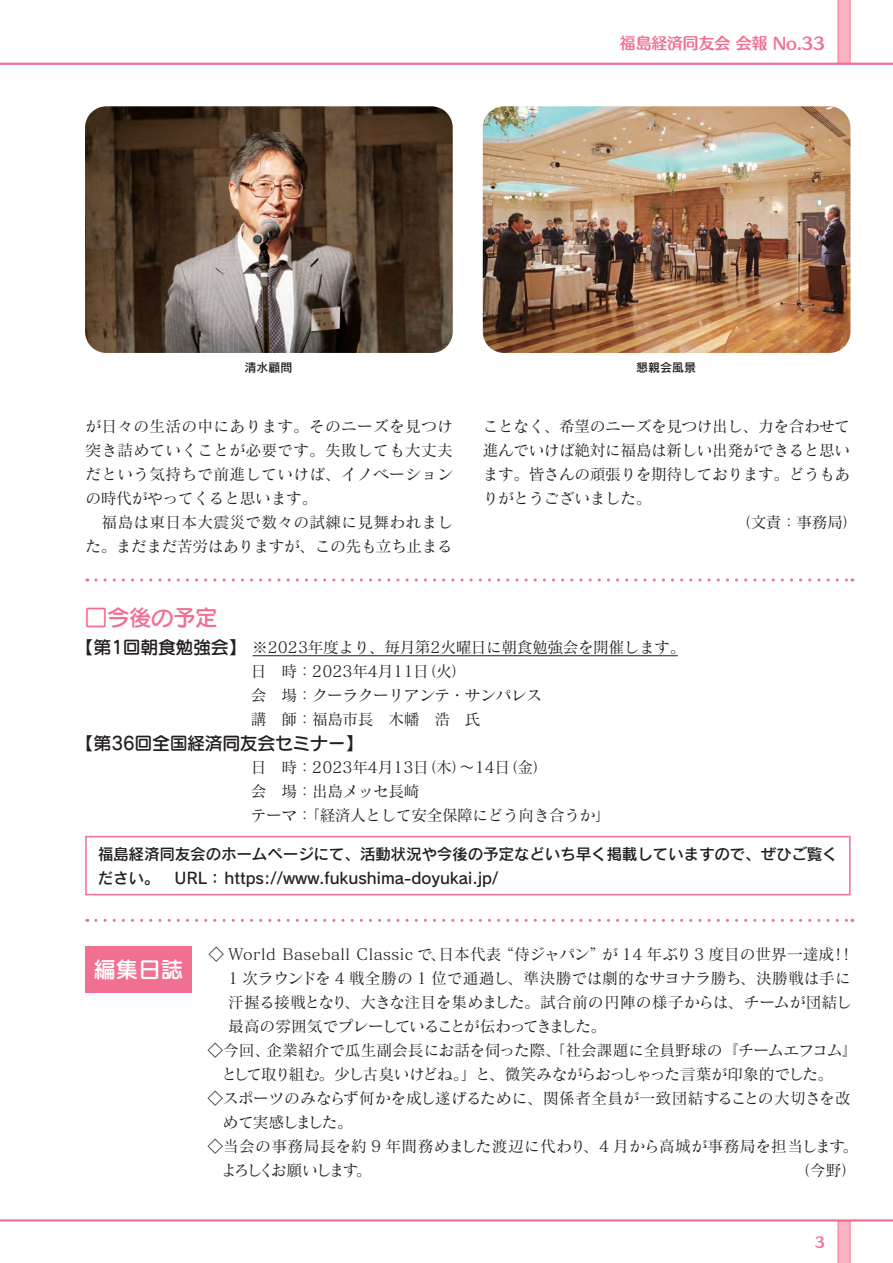
<style>
.page{position:relative;width:893px;height:1263px;background:#fff}
.page>*{position:absolute;margin:0;border:0;box-sizing:border-box;transform-origin:0 0}
.t1{font:22.5px "Seurat Pro DB";letter-spacing:-.02em;color:#f17091}
.t2{font:22.5px "Seurat Pro DB";color:#fff}
.t3{font:18px "Seurat Pro DB";letter-spacing:-.025em;color:#231f20}
.t4{font:15.75px/24px "Matisse Pro M";letter-spacing:-.02em;color:#231f20}
.t5{font:15.75px/24px "Matisse Pro M";letter-spacing:.015em;color:#231f20}
.t6{font:15.75px "Matisse Pro M";letter-spacing:.02em;color:#231f20}
.t7{font:15.75px/24px "Rodin Pro DB";letter-spacing:-.02em;color:#231f20}
.t8{font:15.75px "Matisse Pro M";color:#231f20}
.t9{font:15.75px "Matisse Pro M";letter-spacing:-.07em;color:#231f20}
.t10{font:15.75px "Matisse Pro M";letter-spacing:-.075em;color:#231f20}
.t11{font:15.75px "Humming Std B";color:#f17091}
.t12{font:15.75px "Matisse Pro M";letter-spacing:-.175em;color:#231f20}
.t13{font:15.75px "Matisse Pro M";letter-spacing:-.095em;color:#231f20}
.t14{font:13.5px "Humming Std B";color:#f17091}
.t15{font:12px "Rodin Pro DB";color:#231f20}
.s1{font-family:"Seurat Pro DB";font-size:18px}
</style>
<div class="page">
<svg style="left:838px;top:0;width:12px;height:63px"></svg>
<svg style="left:838px;top:1221px;width:12px;height:42px"></svg>
<hr style="left:0;top:1219px;width:893px;height:2px;background:#f17091">
<hr style="left:0;top:63px;width:893px;height:2px;background:#f17091">
<div style="left:85px;top:946px;width:107px;height:47px;background:#f17091"></div>
<svg style="left:96px;top:578px;width:757px;height:3px"></svg>
<svg style="left:96px;top:919px;width:757px;height:3px"></svg>
<hr style="left:253px;top:655px;width:425px;height:1px;background:#231f20">
<div style="left:85px;top:836px;width:766px;height:59px;border:2px solid #f17091"></div>
<img style="left:85px;top:106px;width:368px;height:247px">
<img style="left:483px;top:106px;width:367px;height:247px">
<p class="t11" style="left:620px;top:31px;width:207px">福島経済同友会 会報 No.33</p>
<p class="t15" style="left:245px;top:359px;width:49px">清水顧問</p>
<p class="t15" style="left:636px;top:359px;width:61px">懇親会風景</p>
<p class="t5" style="left:85px;top:414px;width:369px">が日々の生活の中にあります。そのニーズを見つけ突き詰めていくことが必要です。失敗しても大丈夫だという気持ちで前進していけば、イノベーションの時代がやってくると思います。<br>　福島は東日本大震災で数々の試練に見舞われました。まだまだ苦労はありますが、この先も立ち止まる</p>
<p class="t4" style="left:483px;top:414px;width:369px">ことなく、希望のニーズを見つけ出し、力を合わせて</p>
<p class="t4" style="left:483px;top:438px;width:369px">進んでいけば絶対に福島は新しい出発ができると思い</p>
<p class="t4" style="left:483px;top:462px;width:369px">ます。皆さんの頑張りを期待しております。どうもあ</p>
<p class="t4" style="left:483px;top:486px;width:170px">りがとうございました。</p>
<p class="t4" style="left:735px;top:510px;width:125px">（文責：事務局）</p>
<h1 class="t1" style="left:85px;top:602px;width:134px">□今後の予定</h1>
<p class="t4" style="left:251px;top:635px;width:436px;text-indent:-175px"><span class="s1">【第1回朝食勉強会】</span> ※2023年度より、毎月第2火曜日に朝食勉強会を開催します。日　時：2023年4月11日（火）<br>会　場：クーラクーリアンテ・サンパレス<br>講　師：福島市長　木幡　浩　氏</p>
<p class="t3" style="left:76px;top:731px;width:289px">【第36回全国経済同友会セミナー】</p>
<p class="t4" style="left:251px;top:755px;width:361px">日　時：2023年4月13日（木）～14日（金）<br>会　場：出島メッセ長崎<br>テーマ：「経済人として安全保障にどう向き合うか」</p>
<p class="t7" style="left:98px;top:841px;width:742px">福島経済同友会のホームページにて、活動状況や今後の予定などいち早く掲載していますので、ぜひご覧ください。　URL： https://www.fukushima-doyukai.jp/</p>
<h1 class="t2" style="left:93px;top:955px;width:92px">編集日誌</h1>
<p class="t6" style="left:209px;top:944px;width:647px">◇ World Baseball Classic で、日本代表“侍ジャパン”が 14 年ぶり 3 度目の世界一達成！！</p>
<p class="t4" style="left:228px;top:966px;width:624px">1 次ラウンドを 4 戦全勝の 1 位で通過し、準決勝では劇的なサヨナラ勝ち、決勝戦は手に</p>
<p class="t4" style="left:228px;top:990px;width:625px">汗握る接戦となり、大きな注目を集めました。試合前の円陣の様子からは、チームが団結し</p>
<p class="t10" style="left:228px;top:1016px;width:380px">最高の雰囲気でプレーしていることが伝わってきました。</p>
<p class="t8" style="left:207px;top:1040px;width:652px">◇今回、企業紹介で瓜生副会長にお話を伺った際、「社会課題に全員野球の『チームエフコム』</p>
<p class="t9" style="left:221px;top:1064px;width:613px">として取り組む。少し古臭いけどね。」と、微笑みながらおっしゃった言葉が印象的でした。</p>
<p class="t8" style="left:207px;top:1088px;width:645px">◇スポーツのみならず何かを成し遂げるために、関係者全員が一致団結することの大切さを改</p>
<p class="t13" style="left:223px;top:1112px;width:132px">めて実感しました。</p>
<p class="t6" style="left:207px;top:1136px;width:652px">◇当会の事務局長を約 9 年間務めました渡辺に代わり、4 月から高城が事務局を担当します。</p>
<p class="t12" style="left:221px;top:1160px;width:152px">よろしくお願いします。</p>
<p class="t4" style="left:794px;top:1158px;width:65px">（今野）</p>
<p class="t14" style="left:815px;top:1232px;width:11px">3</p>
</div>
